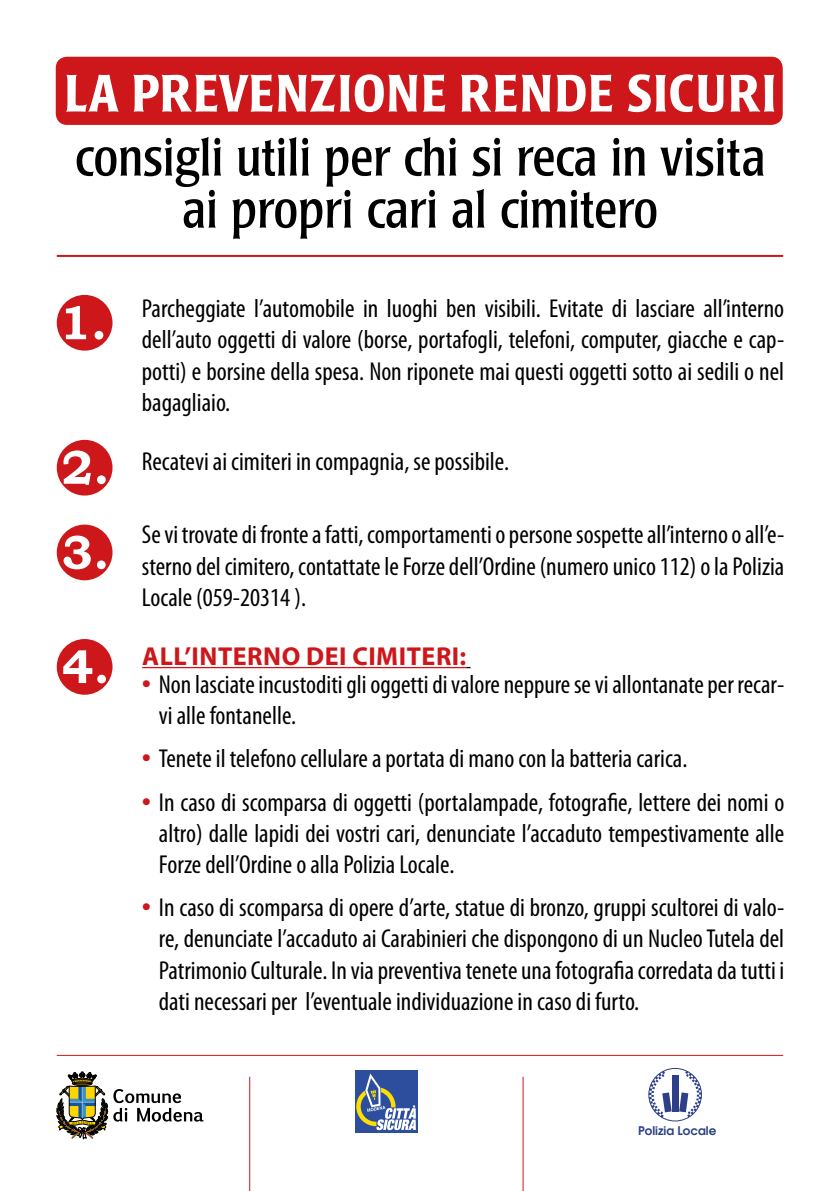
<style>
.page{position:relative;width:840px;height:1191px;background:#fff}
.page>*{position:absolute;margin:0;border:0;box-sizing:border-box;transform-origin:0 0}
.t1{font:condensed 52px/52px "Poppl Laudatio";color:#000;text-align:center}
.t2{font:500 condensed 52px "Poppl Laudatio";letter-spacing:.03em;color:#fff}
.t3{font:condensed 26px/31.2px "Myriad Pro";color:#000;text-align:justify}
.t4{font:700 26px "Myriad Pro";letter-spacing:.02em;color:#cd171a}
.t5{font:600 11.8px "Avant Garde";color:#2c3f88}
.s1{font-size:36px;color:#cd171a}
</style>
<div class="page">
<div style="left:56px;top:57px;width:726px;height:68px;background:#cd171a;border-radius:11px"></div>
<hr style="left:57px;top:255px;width:725px;height:2px;background:#cd171a">
<hr style="left:142px;top:667px;width:324px;height:1px;background:#cd171a">
<svg style="left:57px;top:1071px;width:146px;height:68px"></svg>
<hr style="left:57px;top:1054px;width:725px;height:1px;background:#cd171a">
<div style="left:57px;top:295px;width:55px;height:56px;background:#cd171a;border-radius:50%"></div>
<svg style="left:66px;top:306px;width:37px;height:33px"></svg>
<div style="left:57px;top:440px;width:55px;height:55px;background:#cd171a;border-radius:50%"></div>
<svg style="left:63px;top:450px;width:43px;height:35px"></svg>
<div style="left:57px;top:524px;width:55px;height:56px;background:#cd171a;border-radius:50%"></div>
<svg style="left:63px;top:535px;width:43px;height:34px"></svg>
<div style="left:57px;top:639px;width:55px;height:55px;background:#cd171a;border-radius:50%"></div>
<svg style="left:63px;top:650px;width:43px;height:33px"></svg>
<hr style="left:249px;top:1076px;width:1px;height:115px;background:#cd171a">
<hr style="left:522px;top:1076px;width:1px;height:115px;background:#cd171a">
<svg style="left:648px;top:1068px;width:53px;height:53px"></svg>
<div style="left:671px;top:1074px;width:7px;height:37px;background:#2c3f88"></div>
<svg style="left:678px;top:1071px;width:23px;height:46px"></svg>
<svg style="left:648px;top:1071px;width:23px;height:46px"></svg>
<div style="left:354px;top:1070px;width:63px;height:63px;background:#2d4e9d"></div>
<svg style="left:356px;top:1073px;width:59px;height:57px"></svg>
<h1 class="t2" style="left:64px;top:64px;width:712px">LA PREVENZIONE RENDE SICURI</h1>
<h1 class="t1" style="left:75px;top:133px;width:691px">consigli utili per chi si reca in visita ai propri cari al cimitero</h1>
<p class="t3" style="left:142px;top:293px;width:643px">Parcheggiate l’automobile in luoghi ben visibili. Evitate di lasciare all’interno dell’auto oggetti di valore (borse, portafogli, telefoni, computer, giacche e cap&shy;potti) e borsine della spesa. Non riponete mai questi oggetti sotto ai sedili o nel bagagliaio.</p>
<p class="t3" style="left:142px;top:445px;width:368px">Recatevi ai cimiteri in compagnia, se possibile.</p>
<p class="t3" style="left:142px;top:519px;width:643px">Se vi trovate di fronte a fatti, comportamenti o persone sospette all’interno o all’e&shy;sterno del cimitero, contattate le Forze dell’Ordine (numero unico 112) o la Polizia Locale (059-20314 ).</p>
<p class="t4" style="left:142px;top:639px;width:325px">ALL’INTERNO DEI CIMITERI:</p>
<p class="t3" style="left:159px;top:668px;width:626px;text-indent:-17px"><span class="s1">•</span> Non lasciate incustoditi gli oggetti di valore neppure se vi allontanate per recar&shy;vi alle fontanelle.</p>
<p class="t3" style="left:142px;top:743px;width:546px"><span class="s1">•</span> Tenete il telefono cellulare a portata di mano con la batteria carica.</p>
<p class="t3" style="left:159px;top:786px;width:626px;text-indent:-17px"><span class="s1">•</span> In caso di scomparsa di oggetti (portalampade, fotografie, lettere dei nomi o altro) dalle lapidi dei vostri cari, denunciate l’accaduto tempestivamente alle Forze dell’Ordine o alla Polizia Locale.</p>
<p class="t3" style="left:159px;top:891px;width:626px;text-indent:-17px"><span class="s1">•</span> In caso di scomparsa di opere d’arte, statue di bronzo, gruppi scultorei di valo&shy;re, denunciate l’accaduto ai Carabinieri che dispongono di un Nucleo Tutela del Patrimonio Culturale. In via preventiva tenete una fotografia corredata da tutti i dati necessari per l’eventuale individuazione in caso di furto.</p>
<p class="t5" style="left:637px;top:1122px;width:80px">Polizia Locale</p>
</div>
